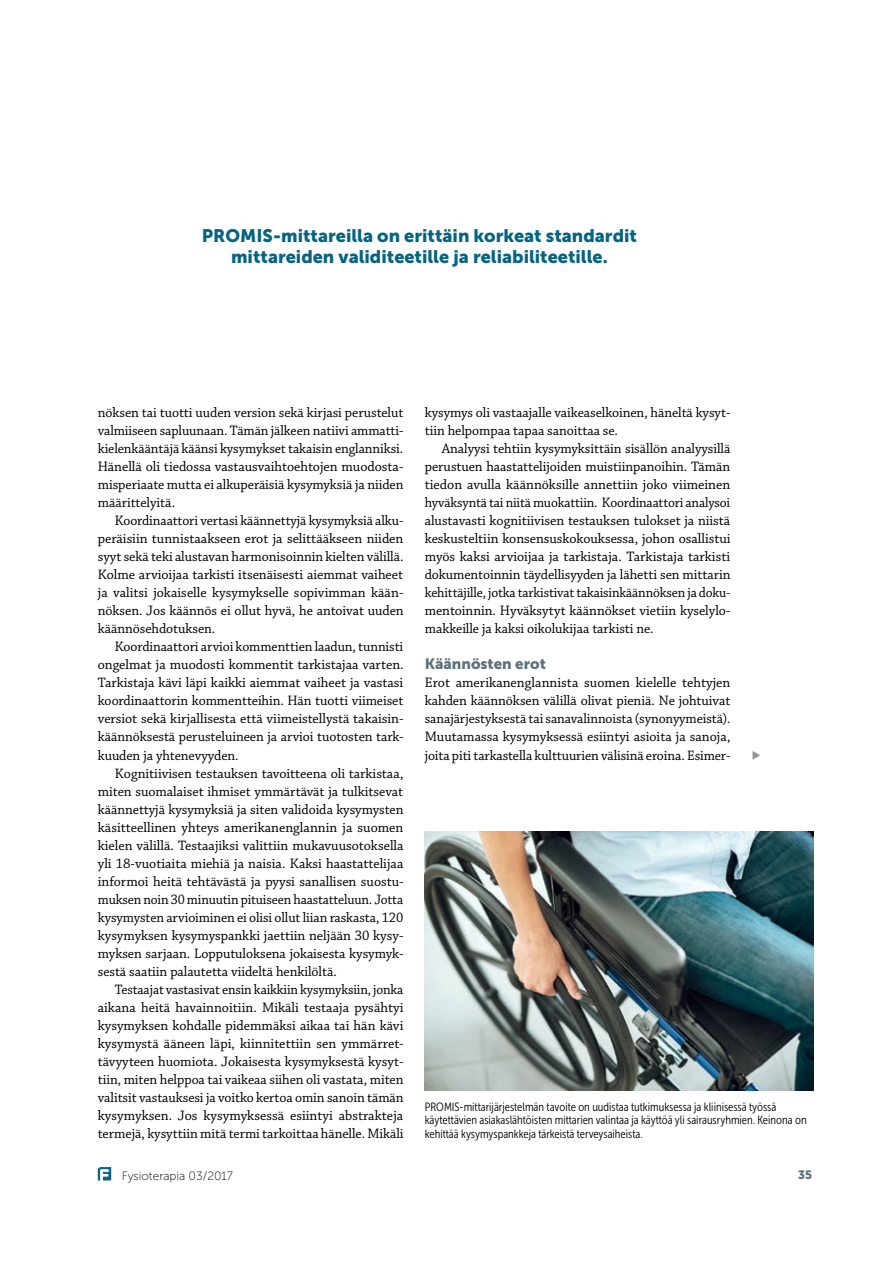
<style>
.page{position:relative;width:893px;height:1263px;background:#fff}
.page>*{position:absolute;margin:0;border:0;box-sizing:border-box;transform-origin:0 0}
.t1{font:18px/21px "Museo Sans 900";color:#066481;text-align:center}
.t2{font:15px "Museo Sans 900";color:#5e717c}
.t3{font:14.4px/18px "Chaparral Pro";letter-spacing:-.005em;color:#000;text-align:justify}
.t4{font:14.4px/18px "Chaparral Pro";letter-spacing:-.005em;color:#000;text-align:justify;scale:.96 1}
.t5{font:14.4px/18px "Chaparral Pro";letter-spacing:-.005em;color:#000;text-align:justify;scale:.94 1}
.t6{font:12px/13.5px "Museo Sans Cond 300";color:#000}
.t7{font:12px "Museo Sans 100";color:#000}
.t8{font:12px "Museo Sans 900";color:#5e717c}
</style>
<div class="page">
<svg style="left:98px;top:1167px;width:13px;height:14px"></svg>
<img style="left:425px;top:831px;width:388px;height:259px">
<p class="t1" style="left:202px;top:225px;width:437px">PROMIS-mittareilla on erittäin korkeat standardit mittareiden validiteetille ja reliabiliteetille.</p>
<p class="t3" style="left:98px;top:404px;width:307px">nöksen tai tuotti uuden version sekä kirjasi perustelut valmiiseen sapluunaan. Tämän jälkeen natiivi ammatti&shy;kielenkääntäjä käänsi kysymykset takaisin englanniksi.<br>Hänellä oli tiedossa vastausvaihtoehtojen muodosta&shy;misperiaate mutta ei alkuperäisiä kysymyksiä ja niiden määrittelyitä.</p>
<p class="t4" style="left:98px;top:512px;width:320px;text-indent:17px">Koordinaattori vertasi käännettyjä kysymyksiä alku&shy;peräisiin tunnistaakseen erot ja selittääkseen niiden syyt sekä teki alustavan harmonisoinnin kielten välillä.<br>Kolme arvioijaa tarkisti itsenäisesti aiemmat vaiheet ja valitsi jokaiselle kysymykselle sopivimman kään&shy;nöksen. Jos käännös ei ollut hyvä, he antoivat uuden käännösehdotuksen.</p>
<p class="t4" style="left:98px;top:638px;width:320px;text-indent:17px">Koordinaattori arvioi kommenttien laadun, tunnisti ongelmat ja muodosti kommentit tarkistajaa varten.<br>Tarkistaja kävi läpi kaikki aiemmat vaiheet ja vastasi koordinaattorin kommentteihin. Hän tuotti viimeiset versiot sekä kirjallisesta että viimeistellystä takaisin&shy;käännöksestä perusteluineen ja arvioi tuotosten tark&shy;kuuden ja yhtenevyyden.</p>
<p class="t3" style="left:98px;top:764px;width:307px;text-indent:17px">Kognitiivisen testauksen tavoitteena oli tarkistaa, miten suomalaiset ihmiset ymmärtävät ja tulkitsevat käännettyjä kysymyksiä ja siten validoida kysymysten käsitteellinen yhteys amerikanenglannin ja suomen kielen välillä. Testaajiksi valittiin mukavuusotoksella yli 18-vuotiaita miehiä ja naisia. Kaksi haastattelijaa informoi heitä tehtävästä ja pyysi sanallisen suostu&shy;muksen noin 30 minuutin pituiseen haastatteluun. Jotta kysymysten arvioiminen ei olisi ollut liian raskasta, 120 kysymyksen kysymyspankki jaettiin neljään 30 kysy&shy;myksen sarjaan. Lopputuloksena jokaisesta kysymyk&shy;sestä saatiin palautetta viideltä henkilöltä.</p>
<p class="t5" style="left:98px;top:980px;width:327px;text-indent:17px">Testaajat vastasivat ensin kaikkiin kysymyksiin, jonka aikana heitä havainnoitiin. Mikäli testaaja pysähtyi kysymyksen kohdalle pidemmäksi aikaa tai hän kävi kysymystä ääneen läpi, kiinnitettiin sen ymmärret&shy;tävyyteen huomiota. Jokaisesta kysymyksestä kysyt&shy;tiin, miten helppoa tai vaikeaa siihen oli vastata, miten valitsit vastauksesi ja voitko kertoa omin sanoin tämän kysymyksen. Jos kysymyksessä esiintyi abstrakteja termejä, kysyttiin mitä termi tarkoittaa hänelle. Mikäli</p>
<p class="t3" style="left:425px;top:404px;width:307px">kysymys oli vastaajalle vaikeaselkoinen, häneltä kysyt&shy;tiin helpompaa tapaa sanoittaa se.</p>
<p class="t3" style="left:425px;top:440px;width:307px;text-indent:17px">Analyysi tehtiin kysymyksittäin sisällön analyysillä perustuen haastattelijoiden muistiinpanoihin. Tämän tiedon avulla käännöksille annettiin joko viimeinen hyväksyntä tai niitä muokattiin. Koordinaattori analysoi alustavasti kognitiivisen testauksen tulokset ja niistä keskusteltiin konsensuskokouksessa, johon osallistui myös kaksi arvioijaa ja tarkistaja. Tarkistaja tarkisti dokumentoinnin täydellisyyden ja lähetti sen mittarin kehittäjille, jotka tarkistivat takaisinkäännöksen ja doku&shy;mentoinnin. Hyväksytyt käännökset vietiin kyselylo&shy;makkeille ja kaksi oikolukijaa tarkisti ne.</p>
<p class="t2" style="left:425px;top:656px;width:123px">Käännösten erot</p>
<p class="t3" style="left:425px;top:674px;width:307px">Erot amerikanenglannista suomen kielelle tehtyjen kahden käännöksen välillä olivat pieniä. Ne johtuivat sanajärjestyksestä tai sanavalinnoista (synonyymeistä).<br>Muutamassa kysymyksessä esiintyi asioita ja sanoja, joita piti tarkastella kulttuurien välisinä eroina. Esimer-</p>
<p class="t6" style="left:425px;top:1100px;width:383px">PROMIS-mittarijärjestelmän tavoite on uudistaa tutkimuksessa ja kliinisessä työssä käytettävien asiakaslähtöisten mittarien valintaa ja käyttöä yli sairausryhmien. Keinona on kehittää kysymyspankkeja tärkeistä terveysaiheista.</p>
<p class="t7" style="left:122px;top:1169px;width:113px">Fysioterapia 03/2017</p>
<p class="t8" style="left:798px;top:1168px;width:16px">35</p>
</div>
